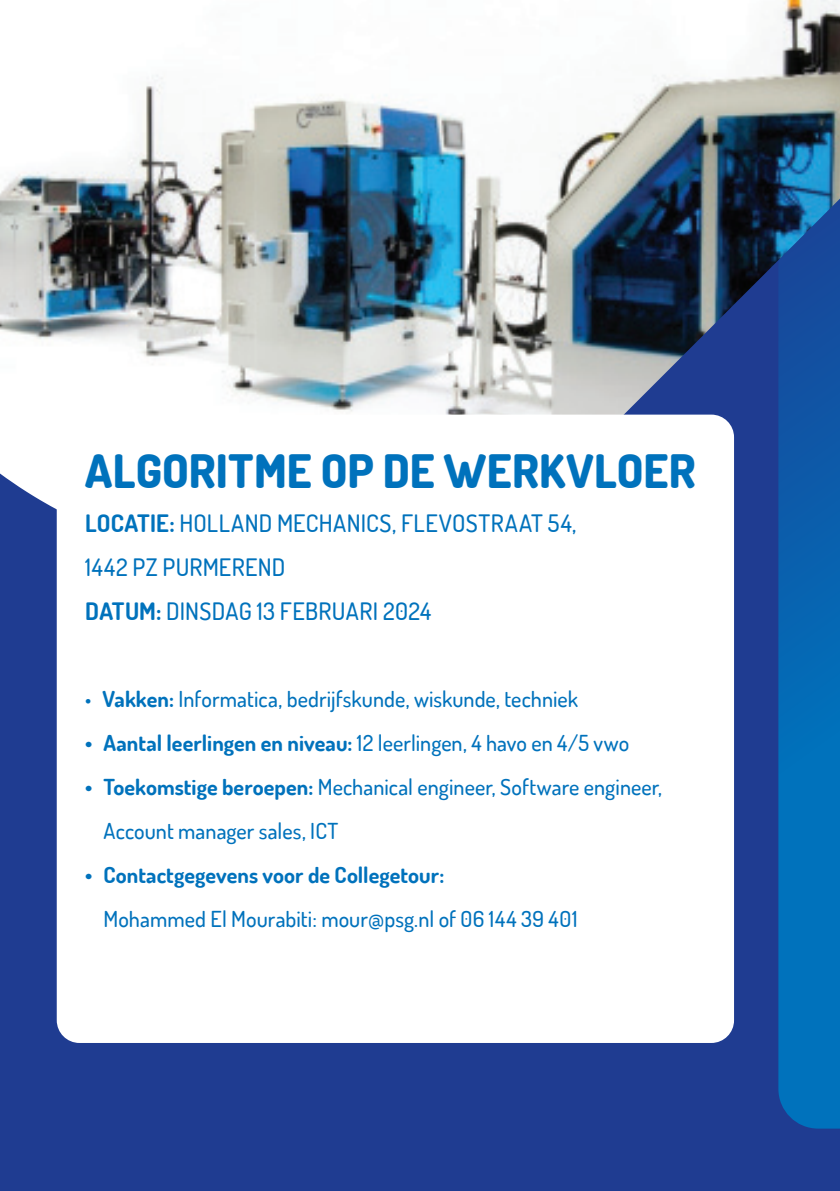
<style>
.page{position:relative;width:840px;height:1191px;background:#fff}
.page>*{position:absolute;margin:0;border:0;box-sizing:border-box;transform-origin:0 0}
.t1{font:800 46px "Dosis";letter-spacing:.005em;color:#0072bc}
.t2{font:500 24px/43.8px "Dosis";letter-spacing:.01em;color:#0072bc}
.t3{font:500 22px/43.8px "Dosis";color:#0072bc}
.t4{font:700 22px "Dosis";letter-spacing:.005em;color:#0072bc}
.s1{font-weight:700}
.s2{font-family:"Myriad Pro";font-weight:400}
.s3{font-weight:500}
</style>
<div class="page">
<div style="left:0;top:0;width:839px;height:1191px;background:#1f3c91"></div>
<svg style="left:778px;top:511px;width:61px;height:617px;background:#026cb7"></svg>
<img style="left:0;top:0;width:839px;height:511px">
<div style="left:57px;top:414px;width:676px;height:629px;background:#fff;border-radius:23px"></div>
<h1 class="t1" style="left:85px;top:442px;width:611px">ALGORITME OP DE WERKVLOER</h1>
<p class="t2" style="left:85px;top:501px;width:492px"><span class="s1">LOCATIE:</span> HOLLAND MECHANICS, FLEVOSTRAAT 54,<br>1442 PZ PURMEREND<br><span class="s1">DATUM:</span> DINSDAG 13 FEBRUARI 2024</p>
<p class="t3" style="left:85px;top:677px;width:494px"><span class="s2">•</span> <span class="s1">Vakken:</span> Informatica, bedrijfskunde, wiskunde, techniek</p>
<p class="t4" style="left:85px;top:729px;width:545px">• Aantal leerlingen en niveau: <span class="s3">12 leerlingen, 4 havo en 4/5 vwo</span></p>
<p class="t3" style="left:103px;top:764px;width:560px;text-indent:-18px"><span class="s1">• Toekomstige beroepen:</span> Mechanical engineer, Software engineer,<br>Account manager sales, ICT</p>
<p class="t4" style="left:85px;top:860px;width:360px">• Contactgegevens voor de Collegetour:</p>
<p class="t3" style="left:103px;top:896px;width:475px">Mohammed El Mourabiti: mour@psg.nl of 06 144 39 401</p>
</div>
